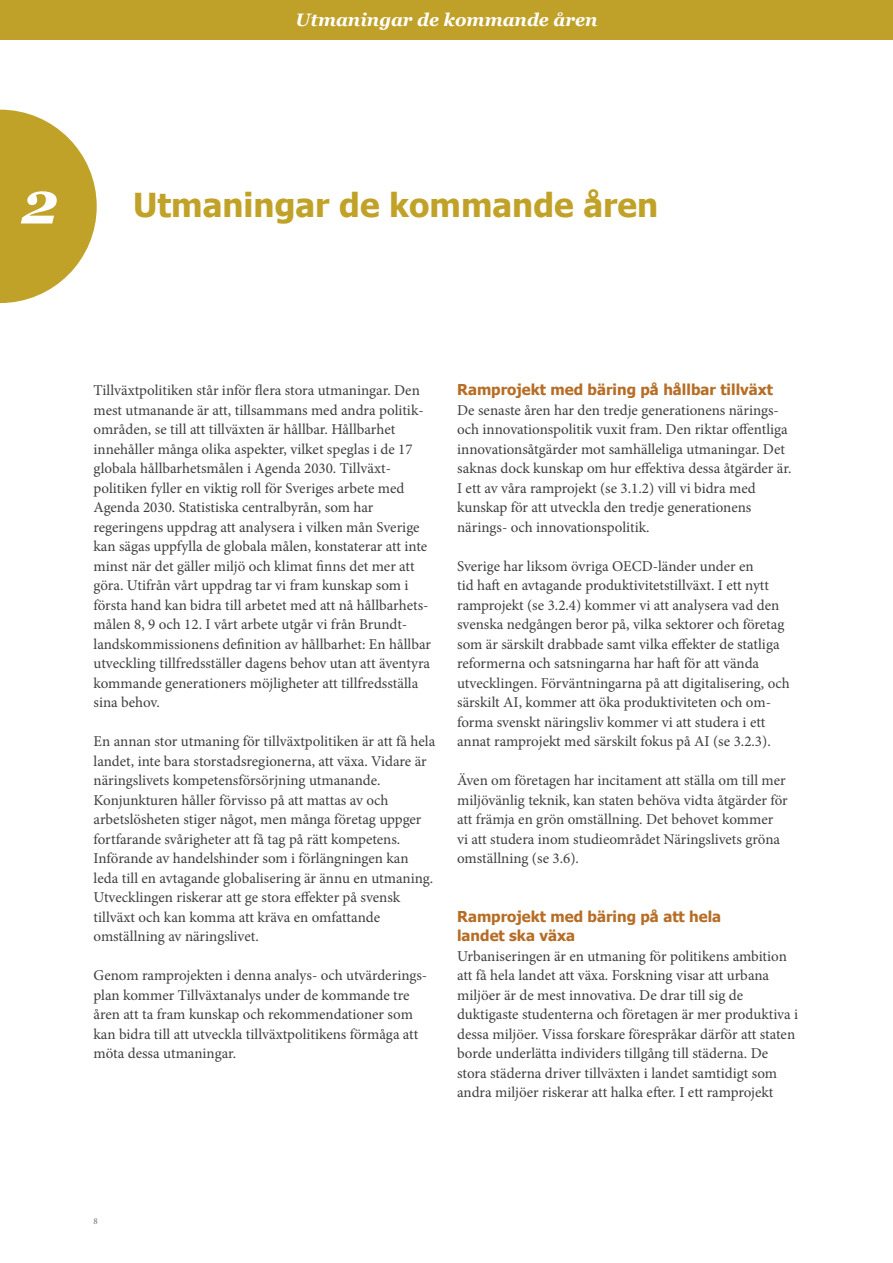
<style>
.page{position:relative;width:893px;height:1263px;background:#fff}
.page>*{position:absolute;margin:0;border:0;box-sizing:border-box;transform-origin:0 0}
.t1{font:italic 700 59.4px "Georgia";color:#fff}
.t2{font:700 33px "Tahoma";color:#c1a229}
.t3{font:italic 700 18px "Georgia";color:#fff}
.t4{font:15px/19.5px "Minion Pro";color:#3e3e3f}
.t5{font:700 15px/19.5px "Tahoma";color:#b66d26}
.t6{font:9px "Minion Pro";color:#6c6d70}
</style>
<div class="page">
<div style="left:0;top:0;width:893px;height:39px;background:#bfa129"></div>
<svg style="left:0;top:110px;width:97px;height:193px"></svg>
<p class="t3" style="left:295px;top:8px;width:303px">Utmaningar de kommande åren</p>
<h1 class="t1" style="left:21px;top:164px;width:39px">2</h1>
<h2 class="t2" style="left:133px;top:181px;width:527px">Utmaningar de kommande åren</h2>
<p class="t4" style="left:94px;top:381px;width:339px">Tillväxtpolitiken står inför flera stora utmaningar. Den mest utmanande är att, tillsammans med andra politik&shy;områden, se till att tillväxten är hållbar. Hållbarhet innehåller många olika aspekter, vilket speglas i de 17 globala hållbarhetsmålen i Agenda 2030. Tillväxt&shy;politiken fyller en viktig roll för Sveriges arbete med Agenda 2030. Statistiska centralbyrån, som har regeringens uppdrag att analysera i vilken mån Sverige kan sägas uppfylla de globala målen, konstaterar att inte minst när det gäller miljö och klimat finns det mer att göra. Utifrån vårt uppdrag tar vi fram kunskap som i första hand kan bidra till arbetet med att nå hållbarhets&shy;målen 8, 9 och 12. I vårt arbete utgår vi från Brundt&shy;landskommissionens definition av hållbarhet: En hållbar utveckling tillfredsställer dagens behov utan att äventyra kommande generationers möjligheter att tillfredsställa sina behov.</p>
<p class="t4" style="left:94px;top:732px;width:343px">En annan stor utmaning för tillväxtpolitiken är att få hela landet, inte bara storstadsregionerna, att växa. Vidare är näringslivets kompetensförsörjning utmanande.<br>Konjunkturen håller förvisso på att mattas av och arbetslösheten stiger något, men många företag uppger fortfarande svårigheter att få tag på rätt kompetens.<br>Införande av handelshinder som i förlängningen kan leda till en avtagande globalisering är ännu en utmaning.<br>Utvecklingen riskerar att ge stora effekter på svensk tillväxt och kan komma att kräva en omfattande omställning av näringslivet.</p>
<p class="t4" style="left:94px;top:966px;width:335px">Genom ramprojekten i denna analys- och utvärderings&shy;plan kommer Tillväxtanalys under de kommande tre åren att ta fram kunskap och rekommendationer som kan bidra till att utveckla tillväxtpolitikens förmåga att möta dessa utmaningar.</p>
<p class="t5" style="left:457px;top:381px;width:318px">Ramprojekt med bäring på hållbar tillväxt</p>
<p class="t4" style="left:457px;top:400px;width:336px">De senaste åren har den tredje generationens närings&shy;och innovationspolitik vuxit fram. Den riktar offentliga innovationsåtgärder mot samhälleliga utmaningar. Det saknas dock kunskap om hur effektiva dessa åtgärder är.<br>I ett av våra ramprojekt (se 3.1.2) vill vi bidra med kunskap för att utveckla den tredje generationens närings- och innovationspolitik.</p>
<p class="t4" style="left:457px;top:556px;width:334px">Sverige har liksom övriga OECD-länder under en<br>tid haft en avtagande produktivitetstillväxt. I ett nytt ramprojekt (se 3.2.4) kommer vi att analysera vad den svenska nedgången beror på, vilka sektorer och företag som är särskilt drabbade samt vilka effekter de statliga reformerna och satsningarna har haft för att vända utvecklingen. Förväntningarna på att digitalisering, och särskilt AI, kommer att öka produktiviteten och om&shy;forma svenskt näringsliv kommer vi att studera i ett annat ramprojekt med särskilt fokus på AI (se 3.2.3).</p>
<p class="t4" style="left:457px;top:771px;width:332px">Även om företagen har incitament att ställa om till mer miljövänlig teknik, kan staten behöva vidta åtgärder för att främja en grön omställning. Det behovet kommer vi att studera inom studieområdet Näringslivets gröna omställning (se 3.6).</p>
<p class="t5" style="left:457px;top:907px;width:266px">Ramprojekt med bäring på att hela landet ska växa</p>
<p class="t4" style="left:457px;top:946px;width:343px">Urbaniseringen är en utmaning för politikens ambition att få hela landet att växa. Forskning visar att urbana miljöer är de mest innovativa. De drar till sig de duktigaste studenterna och företagen är mer produktiva i dessa miljöer. Vissa forskare förespråkar därför att staten borde underlätta individers tillgång till städerna. De stora städerna driver tillväxten i landet samtidigt som andra miljöer riskerar att halka efter. I ett ramprojekt</p>
<p class="t6" style="left:94px;top:1215px;width:6px">8</p>
</div>
